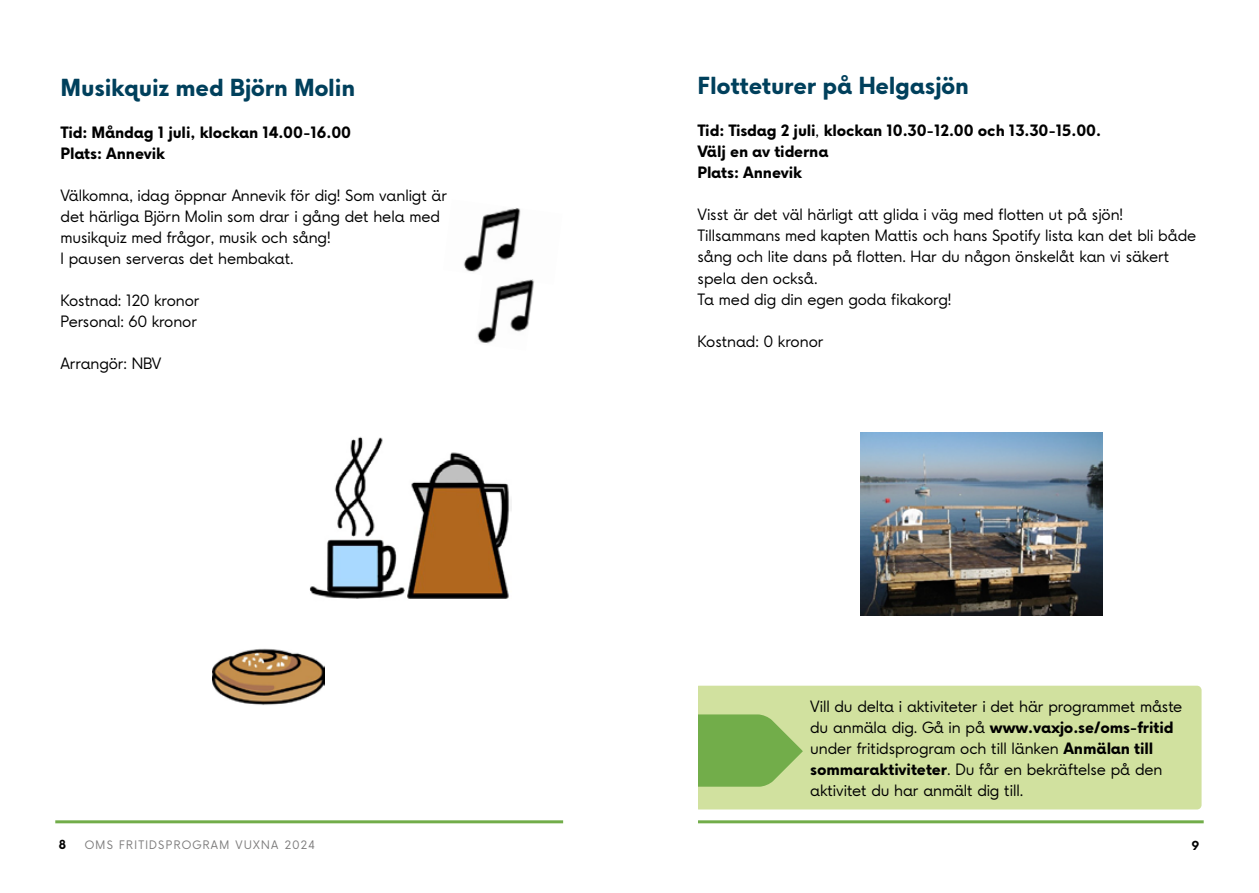
<style>
.page{position:relative;width:1259px;height:893px;background:#fff}
.page>*{position:absolute;margin:0;border:0;box-sizing:border-box;transform-origin:0 0}
.t1{font:700 22.5px "Vaxjo Now";letter-spacing:-.015em;color:#00405c}
.t2{font:15px/21px "Vaxjo Now";letter-spacing:-.005em;color:#000}
.t3{font:700 15px/21px "Vaxjo Now";letter-spacing:-.005em;color:#000}
.t4{font:700 12px "Vaxjo Now";color:#000}
.t5{font:11.25px "Vaxjo Now";letter-spacing:.12em;color:#7c7b7b}
.s1{font-weight:400}
.s2{font-weight:700}
</style>
<div class="page">
<hr style="left:55px;top:820px;width:508px;height:3px;background:#72ad4a">
<hr style="left:694px;top:820px;width:509px;height:3px;background:#72ad4a">
<div style="left:694px;top:686px;width:507px;height:123px;background:#d1e19f;border-radius:5px"></div>
<svg style="left:697px;top:714px;width:106px;height:73px"></svg>
<div style="left:585px;top:674px;width:112px;height:209px;background:#fff"></div>
<img style="left:463px;top:208px;width:58px;height:64px">
<img style="left:477px;top:279px;width:58px;height:65px">
<img style="left:212px;top:648px;width:113px;height:57px">
<img style="left:860px;top:433px;width:242px;height:182px">
<img style="left:309px;top:436px;width:202px;height:163px">
<h1 class="t1" style="left:61px;top:71px;width:296px">Musikquiz med Björn Molin</h1>
<p class="t3" style="left:61px;top:122px;width:292px">Tid: Måndag 1 juli, klockan 14.00-16.00<br>Plats: Annevik</p>
<p class="t2" style="left:61px;top:185px;width:388px">Välkomna, idag öppnar Annevik för dig! Som vanligt är det härliga Björn Molin som drar i gång det hela med musikquiz med frågor, musik och sång!<br>I pausen serveras det hembakat.</p>
<p class="t2" style="left:61px;top:290px;width:140px">Kostnad: 120 kronor<br>Personal: 60 kronor</p>
<p class="t2" style="left:61px;top:353px;width:102px">Arrangör: NBV</p>
<h1 class="t1" style="left:697px;top:70px;width:273px">Flotteturer på Helgasjön</h1>
<p class="t3" style="left:697px;top:121px;width:405px">Tid: Tisdag 2 juli<span class="s1">,</span> klockan 10.30-12.00 och 13.30-15.00.<br>Välj en av tiderna<br>Plats: Annevik</p>
<p class="t2" style="left:697px;top:204px;width:500px">Visst är det väl härligt att glida i väg med flotten ut på sjön!<br>Tillsammans med kapten Mattis och hans Spotify lista kan det bli både sång och lite dans på flotten. Har du någon önskelåt kan vi säkert spela den också.<br>Ta med dig din egen goda fikakorg!</p>
<p class="t2" style="left:697px;top:330px;width:128px">Kostnad: 0 kronor</p>
<p class="t2" style="left:810px;top:696px;width:374px">Vill du delta i aktiviteter i det här programmet måste du anmäla dig. Gå in på <span class="s2">www.vaxjo.se/oms-fritid </span>under fritidsprogram och till länken <span class="s2">Anmälan till sommaraktiviteter</span>. Du får en bekräftelse på den aktivitet du har anmält dig till.</p>
<p class="t4" style="left:59px;top:836px;width:9px">8</p>
<p class="t5" style="left:85px;top:837px;width:231px">OMS FRITIDSPROGRAM VUXNA 2024</p>
<p class="t4" style="left:1191px;top:837px;width:9px">9</p>
</div>
